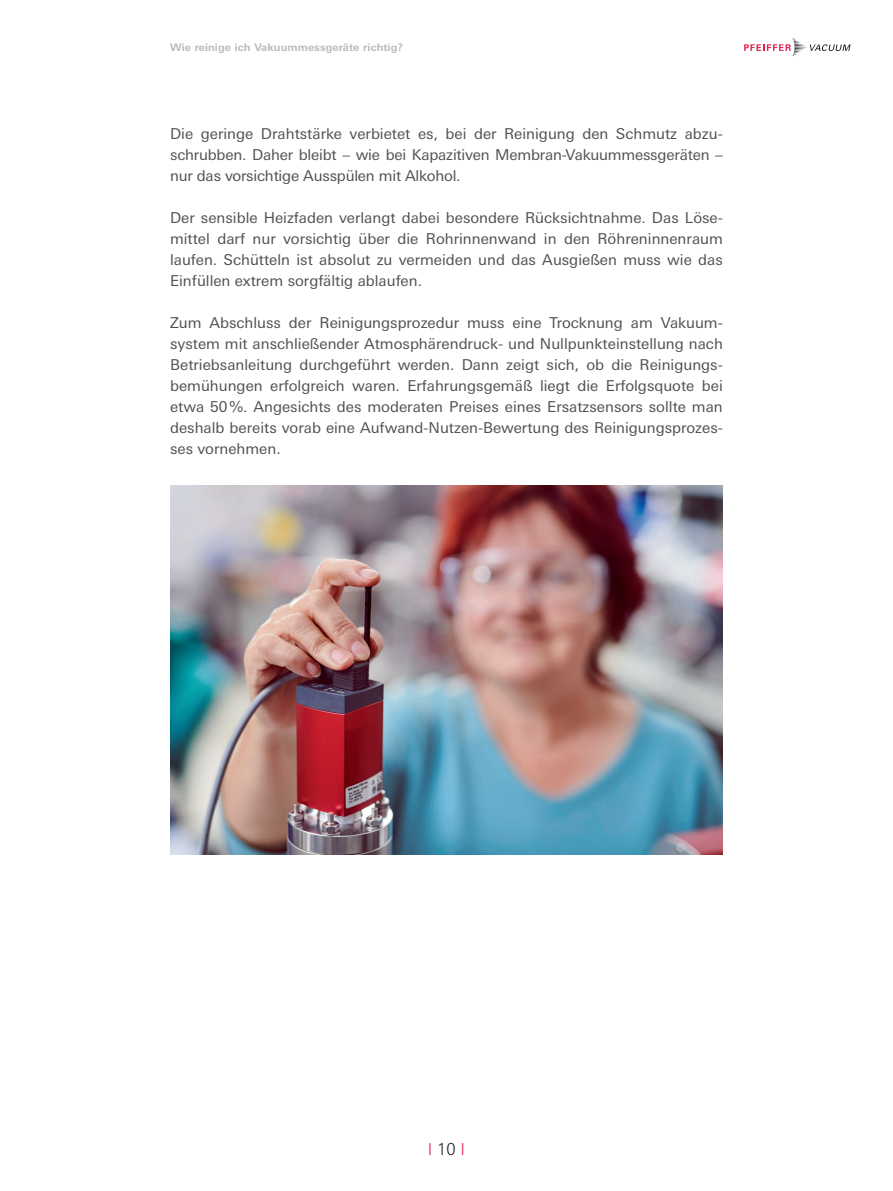
<style>
.page{position:relative;width:893px;height:1191px;background:#fff}
.page>*{position:absolute;margin:0;border:0;box-sizing:border-box;transform-origin:0 0}
.t1{font:300 16.5px "Univers Next W1 G";color:#dd1541}
.t2{font:15px/21px "Univers Next W1 G";color:#515151;text-align:justify}
.t3{font:700 10.5px "Univers Next W1 G";letter-spacing:.01em;color:#b9b9b9}
.s1{color:#1a171b}
</style>
<div class="page">
<svg style="left:744px;top:38px;width:106px;height:18px"></svg>
<img style="left:170px;top:486px;width:553px;height:368px">
<p class="t3" style="left:170px;top:41px;width:235px">Wie reinige ich Vakuummessgeräte richtig?</p>
<p class="t2" style="left:170px;top:123px;width:554px">Die geringe Drahtstärke verbietet es, bei der Reinigung den Schmutz abzu&shy;schrubben. Daher bleibt – wie bei Kapazitiven Membran-Vakuummessgeräten – nur das vorsichtige Ausspülen mit Alkohol.</p>
<p class="t2" style="left:170px;top:207px;width:554px">Der sensible Heizfaden verlangt dabei besondere Rücksichtnahme. Das Löse&shy;mittel darf nur vorsichtig über die Rohrinnenwand in den Röhreninnenraum laufen. Schütteln ist absolut zu vermeiden und das Ausgießen muss wie das Einfüllen extrem sorgfältig ablaufen.</p>
<p class="t2" style="left:170px;top:312px;width:554px">Zum Abschluss der Reinigungsprozedur muss eine Trocknung am Vakuum&shy;system mit anschließender Atmosphärendruck- und Nullpunkteinstellung nach Betriebsanleitung durchgeführt werden. Dann zeigt sich, ob die Reinigungs&shy;bemühungen erfolgreich waren. Erfahrungsgemäß liegt die Erfolgsquote bei etwa 50%. Angesichts des moderaten Preises eines Ersatzsensors sollte man deshalb bereits vorab eine Aufwand-Nutzen-Bewertung des Reinigungsprozes&shy;ses vornehmen.</p>
<p class="t1" style="left:428px;top:1139px;width:38px">l <span class="s1">10</span> l</p>
</div>
